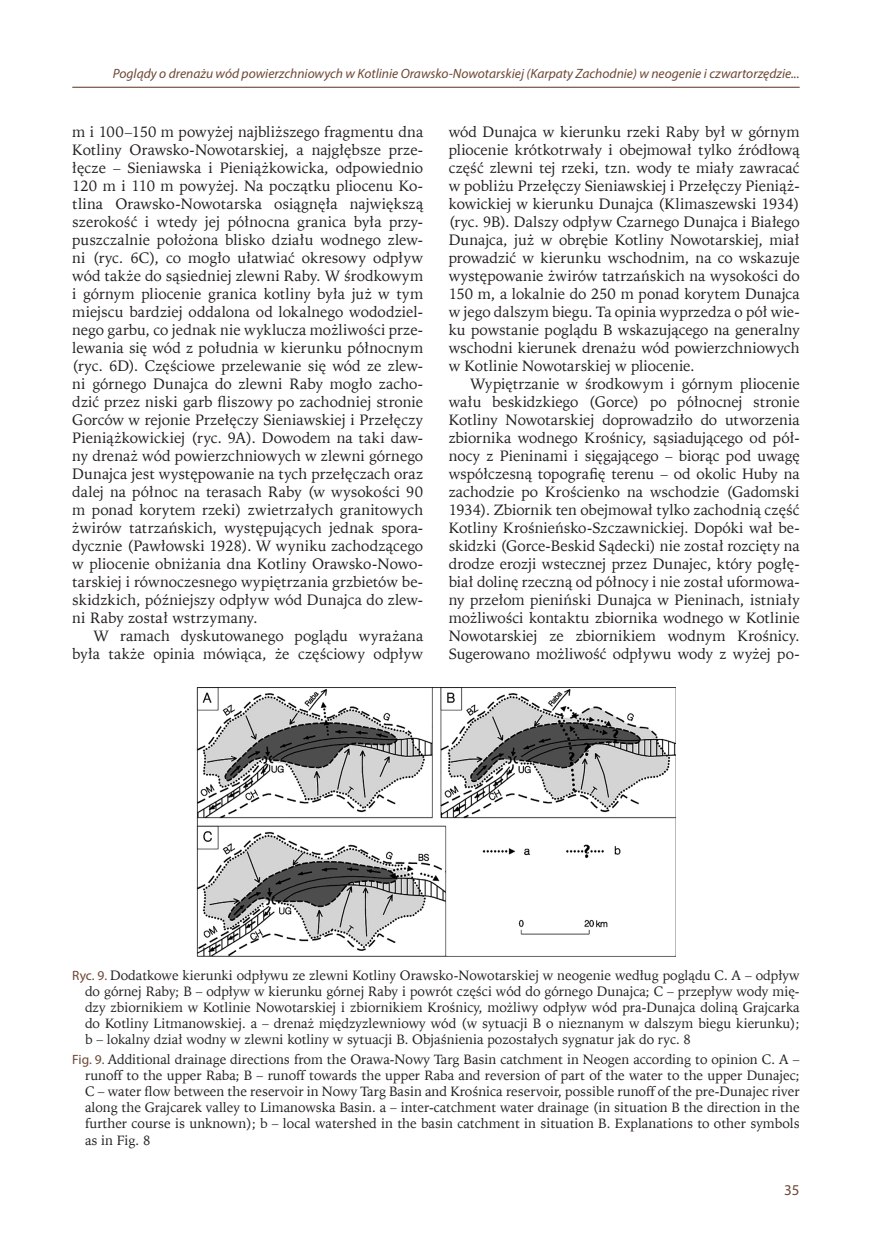
<style>
.page{position:relative;width:872px;height:1245px;background:#fff}
.page>*{position:absolute;margin:0;border:0;box-sizing:border-box;transform-origin:0 0}
.t1{font:15px/18px "Iowan Old St EU";color:#231f20;text-align:justify}
.t2{font:15px "Myriad Pro";color:#6d4734}
.Tytuł_tabeli_ryciny_ENG{font:13.5px/16.2px "Iowan Old St EU";color:#231f20;text-align:justify}
.Tytuł_tabeli_ryciny_PL{font:13.5px/16.2px "Iowan Old St EU";color:#231f20;text-align:justify}
.t3{font:italic 13.5px "Myriad Pro";color:#6d4734}
.s1{font-family:"Myriad Pro";color:#6d4734}
</style>
<div class="page">
<hr style="left:72px;top:87px;width:727px;height:1px;background:#6d4734">
<img style="left:197px;top:687px;width:478px;height:270px">
<p class="t3" style="left:113px;top:65px;width:688px">Poglądy o drenażu wód powierzchniowych w Kotlinie Orawsko-Nowotarskiej (Karpaty Zachodnie) w neogenie i czwartorzędzie...</p>
<p class="t1" style="left:72px;top:123px;width:352px">m i 100–150 m powyżej najbliższego fragmentu dna Kotliny Orawsko-Nowotarskiej, a najgłębsze prze&shy;łęcze – Sieniawska i Pieniążkowicka, odpowiednio 120 m i 110 m powyżej. Na początku pliocenu Ko&shy;tlina Orawsko-Nowotarska osiągnęła największą szerokość i wtedy jej północna granica była przy&shy;puszczalnie położona blisko działu wodnego zlew&shy;ni (ryc. 6C), co mogło ułatwiać okresowy odpływ wód także do sąsiedniej zlewni Raby. W środkowym i górnym pliocenie granica kotliny była już w tym miejscu bardziej oddalona od lokalnego wododziel&shy;nego garbu, co jednak nie wyklucza możliwości prze&shy;lewania się wód z południa w kierunku północnym (ryc. 6D). Częściowe przelewanie się wód ze zlew&shy;ni górnego Dunajca do zlewni Raby mogło zacho&shy;dzić przez niski garb fliszowy po zachodniej stronie Gorców w rejonie Przełęczy Sieniawskiej i Przełęczy Pieniążkowickiej (ryc. 9A). Dowodem na taki daw&shy;ny drenaż wód powierzchniowych w zlewni górnego Dunajca jest występowanie na tych przełęczach oraz dalej na północ na terasach Raby (w wysokości 90 m ponad korytem rzeki) zwietrzałych granitowych żwirów tatrzańskich, występujących jednak spora&shy;dycznie (Pawłowski 1928). W wyniku zachodzącego w pliocenie obniżania dna Kotliny Orawsko-Nowo&shy;tarskiej i równoczesnego wypiętrzania grzbietów be&shy;skidzkich, późniejszy odpływ wód Dunajca do zlew&shy;ni Raby został wstrzymany.</p>
<p class="t1" style="left:72px;top:627px;width:352px;text-align:right">W ramach dyskutowanego poglądu wyrażana była także opinia mówiąca, że częściowy odpływ</p>
<p class="t1" style="left:449px;top:123px;width:352px">wód Dunajca w kierunku rzeki Raby był w górnym pliocenie krótkotrwały i obejmował tylko źródłową część zlewni tej rzeki, tzn. wody te miały zawracać w pobliżu Przełęczy Sieniawskiej i Przełęczy Pieniąż&shy;kowickiej w kierunku Dunajca (Klimaszewski 1934) (ryc. 9B). Dalszy odpływ Czarnego Dunajca i Białego Dunajca, już w obrębie Kotliny Nowotarskiej, miał prowadzić w kierunku wschodnim, na co wskazuje występowanie żwirów tatrzańskich na wysokości do 150 m, a lokalnie do 250 m ponad korytem Dunajca w jego dalszym biegu. Ta opinia wyprzedza o pół wie&shy;ku powstanie poglądu B wskazującego na generalny wschodni kierunek drenażu wód powierzchniowych w Kotlinie Nowotarskiej w pliocenie.</p>
<p class="t1" style="left:449px;top:375px;width:352px;text-indent:21px">Wypiętrzanie w środkowym i górnym pliocenie wału beskidzkiego (Gorce) po północnej stronie Kotliny Nowotarskiej doprowadziło do utworzenia zbiornika wodnego Krośnicy, sąsiadującego od pół&shy;nocy z Pieninami i sięgającego – biorąc pod uwagę współczesną topografię terenu – od okolic Huby na zachodzie po Krościenko na wschodzie (Gadomski 1934). Zbiornik ten obejmował tylko zachodnią część Kotliny Krośnieńsko-Szczawnickiej. Dopóki wał be&shy;skidzki (Gorce-Beskid Sądecki) nie został rozcięty na drodze erozji wstecznej przez Dunajec, który pogłę&shy;biał dolinę rzeczną od północy i nie został uformowa&shy;ny przełom pieniński Dunajca w Pieninach, istniały możliwości kontaktu zbiornika wodnego w Kotlinie Nowotarskiej ze zbiornikiem wodnym Krośnicy.<br>Sugerowano możliwość odpływu wody z wyżej po-</p>
<p class="Tytuł_tabeli_ryciny_PL" style="left:85px;top:967px;width:716px;text-indent:-13px"><span class="s1">Ryc. 9.</span> Dodatkowe kierunki odpływu ze zlewni Kotliny Orawsko-Nowotarskiej w neogenie według poglądu C. A – odpływ do górnej Raby; B – odpływ w kierunku górnej Raby i powrót części wód do górnego Dunajca; C – przepływ wody mię&shy;dzy zbiornikiem w Kotlinie Nowotarskiej i zbiornikiem Krośnicy, możliwy odpływ wód pra-Dunajca doliną Grajcarka do Kotliny Litmanowskiej. a – drenaż międzyzlewniowy wód (w sytuacji B o nieznanym w dalszym biegu kierunku); b – lokalny dział wodny w zlewni kotliny w sytuacji B. Objaśnienia pozostałych sygnatur jak do ryc. 8</p>
<p class="Tytuł_tabeli_ryciny_ENG" style="left:85px;top:1051px;width:716px;text-indent:-13px"><span class="s1">Fig. 9.</span> Additional drainage directions from the Orawa-Nowy Targ Basin catchment in Neogen according to opinion C. A – runoff to the upper Raba; B – runoff towards the upper Raba and reversion of part of the water to the upper Dunajec; C – water flow between the reservoir in Nowy Targ Basin and Krośnica reservoir, possible runoff of the pre-Dunajec river along the Grajcarek valley to Limanowska Basin. a – inter-catchment water drainage (in situation B the direction in the further course is unknown); b – local watershed in the basin catchment in situation B. Explanations to other symbols as in Fig. 8</p>
<p class="t2" style="left:784px;top:1181px;width:17px">35</p>
</div>
